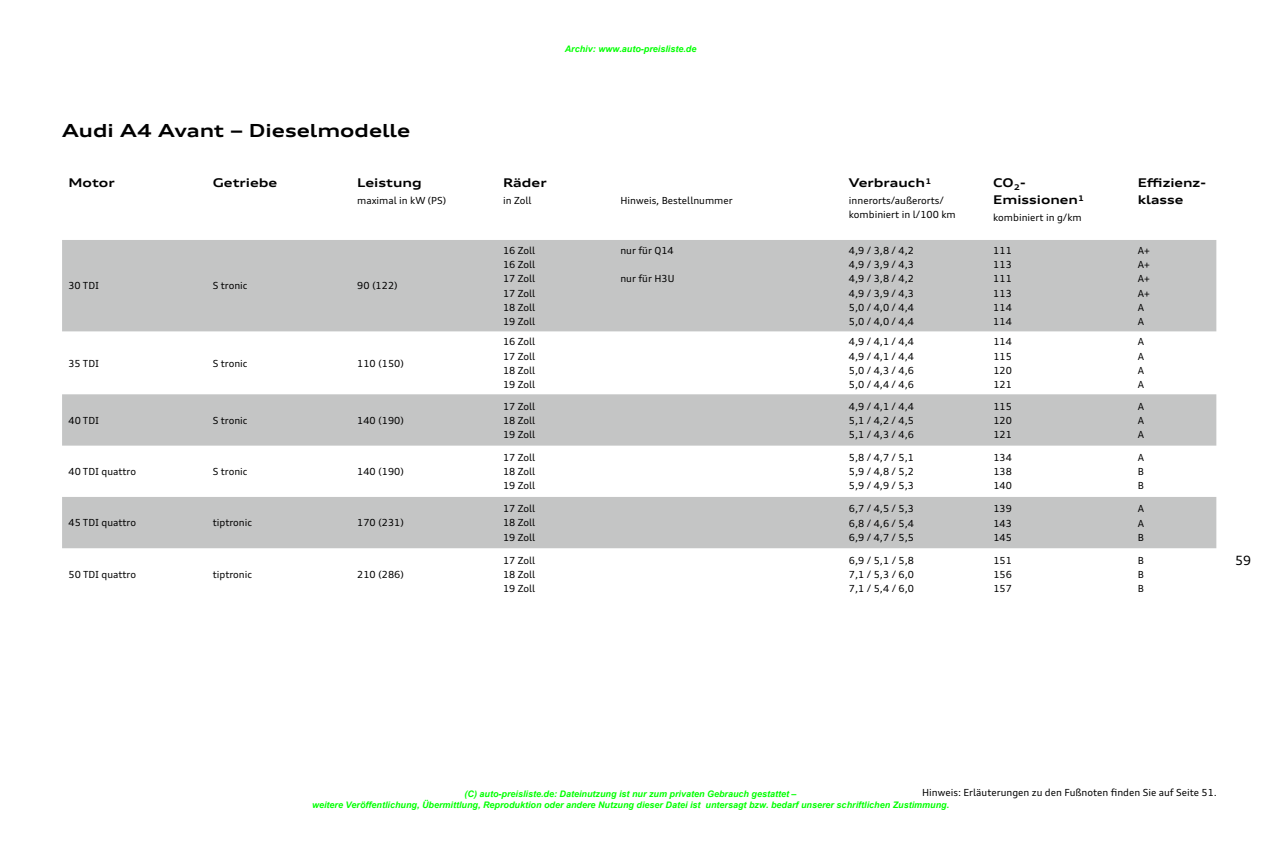
<style>
.page{position:relative;width:1263px;height:842px;background:#fff}
.page>*{position:absolute;margin:0;border:0;box-sizing:border-box;transform-origin:0 0}
.t1{font:700 expanded 18px "Audi Type";color:#000}
.t2{font:12.75px "Audi Type";color:#000}
.t3{font:700 expanded 12px/17.1px "Audi Type";color:#000}
.t4{font:9.75px/14.2px "Audi Type";color:#000;text-align:justify}
.t5{font:italic 700 9px/10.8px "Arial";color:#0f0;text-align:center}
</style>
<div class="page">
<svg style="left:62px;top:240px;width:1154px;height:308px;fill:#c4c5c5"></svg>
<h1 class="t1" style="left:62px;top:120px;width:350px">Audi A4 Avant – Dieselmodelle</h1>
<p class="t3" style="left:68px;top:174px;width:48px">Motor</p>
<p class="t3" style="left:213px;top:174px;width:66px">Getriebe</p>
<p class="t3" style="left:357px;top:174px;width:66px">Leistung</p>
<p class="t4" style="left:357px;top:193px;width:91px">maximal in kW (PS)</p>
<p class="t4" style="left:68px;top:279px;width:32px">30 TDI</p>
<p class="t4" style="left:213px;top:279px;width:36px">S tronic</p>
<p class="t4" style="left:357px;top:279px;width:42px">90 (122)</p>
<p class="t4" style="left:68px;top:356px;width:32px">35 TDI</p>
<p class="t4" style="left:213px;top:356px;width:36px">S tronic</p>
<p class="t4" style="left:357px;top:356px;width:48px">110 (150)</p>
<p class="t4" style="left:68px;top:413px;width:32px">40 TDI</p>
<p class="t4" style="left:213px;top:413px;width:36px">S tronic</p>
<p class="t4" style="left:357px;top:413px;width:48px">140 (190)</p>
<p class="t4" style="left:68px;top:464px;width:69px">40 TDI quattro</p>
<p class="t4" style="left:213px;top:464px;width:36px">S tronic</p>
<p class="t4" style="left:357px;top:464px;width:48px">140 (190)</p>
<p class="t4" style="left:68px;top:516px;width:69px">45 TDI quattro</p>
<p class="t4" style="left:213px;top:516px;width:41px">tiptronic</p>
<p class="t4" style="left:357px;top:516px;width:48px">170 (231)</p>
<p class="t4" style="left:69px;top:567px;width:69px">50 TDI quattro</p>
<p class="t4" style="left:213px;top:567px;width:41px">tiptronic</p>
<p class="t4" style="left:357px;top:567px;width:48px">210 (286)</p>
<p class="t5" style="left:565px;top:44px;width:133px">Archiv: www.auto-preisliste.de</p>
<p class="t3" style="left:503px;top:174px;width:45px">Räder</p>
<p class="t4" style="left:503px;top:193px;width:30px">in Zoll</p>
<p class="t4" style="left:620px;top:193px;width:114px">Hinweis, Bestellnummer</p>
<p class="t4" style="left:503px;top:243px;width:34px">16 Zoll 16 Zoll 17 Zoll 17 Zoll 18 Zoll 19 Zoll</p>
<p class="t4" style="left:620px;top:243px;width:55px">nur für Q14</p>
<p class="t4" style="left:620px;top:272px;width:55px">nur für H3U</p>
<p class="t3" style="left:849px;top:174px;width:84px">Verbrauch<sup>1</sup></p>
<p class="t4" style="left:849px;top:193px;width:108px">innerorts/außerorts/ kombiniert in l/100 km</p>
<p class="t3" style="left:993px;top:174px;width:93px">CO<sub>2</sub>-<br>Emissionen<sup>1</sup></p>
<p class="t4" style="left:993px;top:210px;width:90px">kombiniert in g/km</p>
<p class="t3" style="left:1138px;top:174px;width:70px">Effizienz&shy;klasse</p>
<p class="t4" style="left:849px;top:243px;width:67px">4,9 / 3,8 / 4,2<br>4,9 / 3,9 / 4,3<br>4,9 / 3,8 / 4,2<br>4,9 / 3,9 / 4,3<br>5,0 / 4,0 / 4,4<br>5,0 / 4,0 / 4,4</p>
<p class="t4" style="left:993px;top:243px;width:20px">111<br>113<br>111<br>113<br>114<br>114</p>
<p class="t4" style="left:1138px;top:243px;width:14px;text-align:left">A+<br>A+<br>A+<br>A+<br>A<br>A</p>
<p class="t4" style="left:503px;top:334px;width:34px">16 Zoll 17 Zoll 18 Zoll 19 Zoll</p>
<p class="t4" style="left:849px;top:335px;width:67px">4,9 / 4,1 / 4,4<br>4,9 / 4,1 / 4,4<br>5,0 / 4,3 / 4,6<br>5,0 / 4,4 / 4,6</p>
<p class="t4" style="left:993px;top:335px;width:20px">114<br>115<br>120<br>121</p>
<p class="t4" style="left:1138px;top:335px;width:8px">A A A A</p>
<p class="t4" style="left:503px;top:399px;width:34px">17 Zoll 18 Zoll 19 Zoll</p>
<p class="t4" style="left:849px;top:399px;width:67px">4,9 / 4,1 / 4,4<br>5,1 / 4,2 / 4,5<br>5,1 / 4,3 / 4,6</p>
<p class="t4" style="left:993px;top:399px;width:20px">115<br>120<br>121</p>
<p class="t4" style="left:1138px;top:399px;width:8px">A A A</p>
<p class="t4" style="left:503px;top:450px;width:34px">17 Zoll 18 Zoll 19 Zoll</p>
<p class="t4" style="left:849px;top:450px;width:67px">5,8 / 4,7 / 5,1<br>5,9 / 4,8 / 5,2<br>5,9 / 4,9 / 5,3</p>
<p class="t4" style="left:993px;top:450px;width:20px">134<br>138<br>140</p>
<p class="t4" style="left:1138px;top:450px;width:8px">A B B</p>
<p class="t4" style="left:503px;top:501px;width:34px">17 Zoll 18 Zoll 19 Zoll</p>
<p class="t4" style="left:849px;top:501px;width:67px">6,7 / 4,5 / 5,3<br>6,8 / 4,6 / 5,4<br>6,9 / 4,7 / 5,5</p>
<p class="t4" style="left:993px;top:501px;width:20px">139<br>143<br>145</p>
<p class="t4" style="left:1138px;top:501px;width:8px">A A B</p>
<p class="t4" style="left:503px;top:553px;width:34px">17 Zoll 18 Zoll 19 Zoll</p>
<p class="t4" style="left:849px;top:553px;width:67px">6,9 / 5,1 / 5,8<br>7,1 / 5,3 / 6,0<br>7,1 / 5,4 / 6,0</p>
<p class="t4" style="left:993px;top:553px;width:20px">151<br>156<br>157</p>
<p class="t4" style="left:1138px;top:553px;width:8px">B B B</p>
<h2 class="t2" style="left:1235px;top:552px;width:18px">59</h2>
<p class="t4" style="left:922px;top:785px;width:296px">Hinweis: Erläuterungen zu den Fußnoten finden Sie auf Seite 51.</p>
<p class="t5" style="left:312px;top:789px;width:639px">(C) auto-preisliste.de: Dateinutzung ist nur zum privaten Gebrauch gestattet –<br>weitere Veröffentlichung, Übermittlung, Reproduktion oder andere Nutzung dieser Datei ist untersagt bzw. bedarf unserer schriftlichen Zustimmung.</p>
</div>
